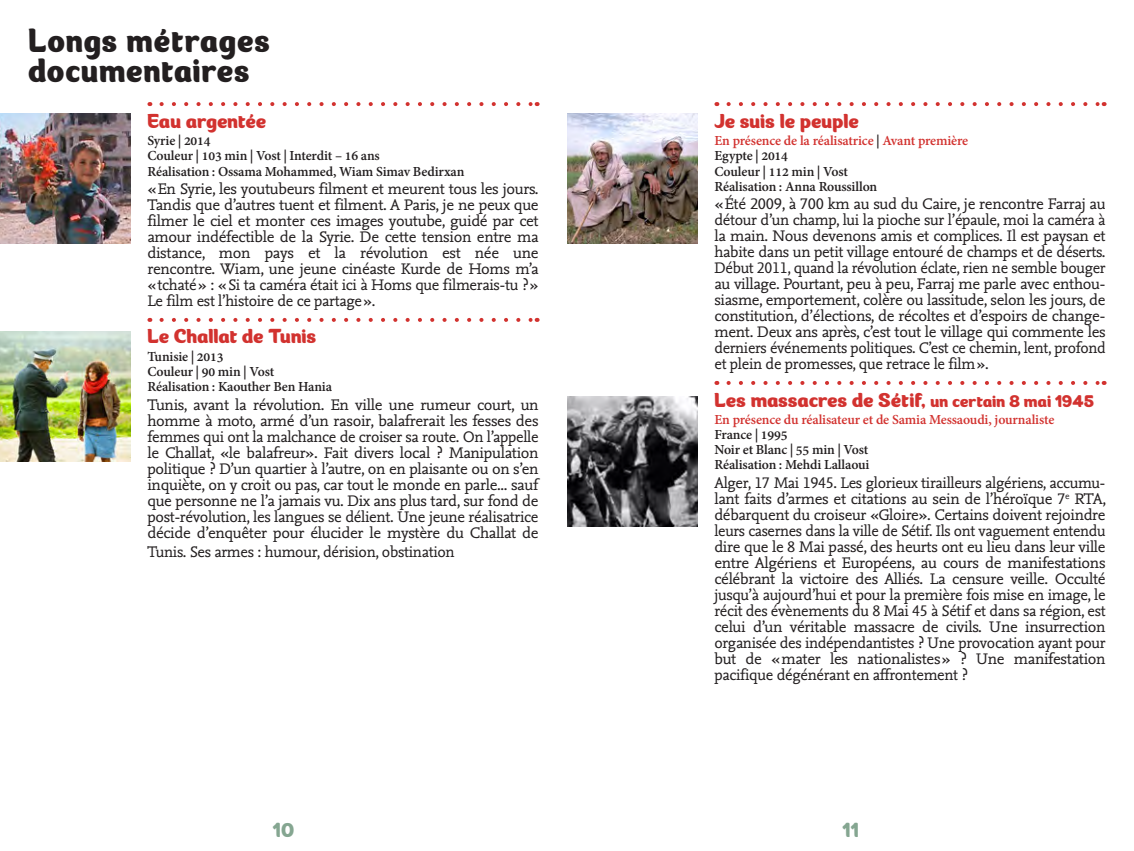
<style>
.page{position:relative;width:1134px;height:851px;background:#fff}
.page>*{position:absolute;margin:0;border:0;box-sizing:border-box;transform-origin:0 0}
.titre_chapitre{font:40px "Gumley";letter-spacing:.035em;color:#231f20;scale:.96 1}
.titre_court_métrage{font:24px "Gumley";letter-spacing:.01em;color:#d2322f}
.t1{font:24px "Gumley";color:#85a691;scale:.96 1}
.texte_courant{font:16px/16px "Nexus Mix Turk TF";letter-spacing:-.02em;color:#231f20;text-align:justify}
.infos_technique{font:700 15px "Adobe Gurmukhi";letter-spacing:-.01em;color:#231f20}
.infos_technique-2{font:700 15px "Adobe Gurmukhi";letter-spacing:-.01em;color:#d2322f}
.s1{color:#231f20}
.s2{font-size:20px}
</style>
<div class="page">
<svg style="left:728px;top:102px;width:369px;height:4px"></svg>
<svg style="left:728px;top:381px;width:369px;height:4px"></svg>
<svg style="left:162px;top:102px;width:369px;height:4px"></svg>
<svg style="left:162px;top:318px;width:369px;height:4px"></svg>
<img style="left:567px;top:113px;width:130px;height:131px">
<img style="left:567px;top:396px;width:130px;height:131px">
<img style="left:0;top:331px;width:130px;height:130px">
<img style="left:0;top:113px;width:130px;height:131px">
<p class="titre_chapitre" style="left:28px;top:20px;width:253px">Longs métrages</p>
<p class="titre_chapitre" style="left:28px;top:50px;width:232px">documentaires</p>
<p class="titre_court_métrage" style="left:147px;top:109px;width:120px">Eau argentée</p>
<p class="infos_technique" style="left:147px;top:133px;width:65px">Syrie | 2014</p>
<p class="infos_technique" style="left:147px;top:148px;width:234px">Couleur | 103 min | Vost | Interdit – 16 ans</p>
<p class="infos_technique" style="left:147px;top:163px;width:318px">Réalisation : Ossama Mohammed, Wiam Simav Bedirxan</p>
<p class="texte_courant" style="left:147px;top:180px;width:393px">«En Syrie, les youtubeurs filment et meurent tous les jours.<br>Tandis que d’autres tuent et filment. A Paris, je ne peux que filmer le ciel et monter ces images youtube, guidé par cet amour indéfectible de la Syrie. De cette tension entre ma distance, mon pays et la révolution est née une rencontre. Wiam, une jeune cinéaste Kurde de Homs m’a «tchaté» : «Si ta caméra était ici à Homs que filmerais-tu ?» Le film est l’histoire de ce partage».</p>
<p class="titre_court_métrage" style="left:147px;top:324px;width:170px">Le Challat de Tunis</p>
<p class="infos_technique" style="left:147px;top:348px;width:78px">Tunisie | 2013</p>
<p class="infos_technique" style="left:147px;top:363px;width:128px">Couleur | 90 min | Vost</p>
<p class="infos_technique" style="left:147px;top:378px;width:186px">Réalisation : Kaouther Ben Hania</p>
<p class="texte_courant" style="left:147px;top:396px;width:393px">Tunis, avant la révolution. En ville une rumeur court, un homme à moto, armé d’un rasoir, balafrerait les fesses des femmes qui ont la malchance de croiser sa route. On l’appelle le Challat, «le balafreur». Fait divers local ? Manipulation politique ? D’un quartier à l’autre, on en plaisante ou on s’en inquiète, on y croit ou pas, car tout le monde en parle... sauf que personne ne l’a jamais vu. Dix ans plus tard, sur fond de post-révolution, les langues se délient. Une jeune réalisatrice décide d’enquêter pour élucider le mystère du Challat de</p>
<p class="texte_courant" style="left:147px;top:542px;width:309px">Tunis. Ses armes : humour, dérision, obstination</p>
<p class="titre_court_métrage" style="left:714px;top:109px;width:146px">Je suis le peuple</p>
<p class="infos_technique-2" style="left:714px;top:133px;width:255px">En présence de la réalisatrice <span class="s1">|</span> Avant première</p>
<p class="infos_technique" style="left:714px;top:148px;width:75px">Egypte | 2014</p>
<p class="infos_technique" style="left:714px;top:163px;width:135px">Couleur | 112 min | Vost</p>
<p class="infos_technique" style="left:714px;top:178px;width:164px">Réalisation : Anna Roussillon</p>
<p class="texte_courant" style="left:714px;top:195px;width:393px">«Été 2009, à 700 km au sud du Caire, je rencontre Farraj au détour d’un champ, lui la pioche sur l’épaule, moi la caméra à la main. Nous devenons amis et complices. Il est paysan et habite dans un petit village entouré de champs et de déserts.<br>Début 2011, quand la révolution éclate, rien ne semble bouger au village. Pourtant, peu à peu, Farraj me parle avec enthou&shy;siasme, emportement, colère ou lassitude, selon les jours, de constitution, d’élections, de récoltes et d’espoirs de change&shy;ment. Deux ans après, c’est tout le village qui commente les derniers événements politiques. C’est ce chemin, lent, profond et plein de promesses, que retrace le film».</p>
<p class="titre_court_métrage" style="left:714px;top:387px;width:381px">Les massacres de Sétif, <span class="s2">un certain 8 mai 1945</span></p>
<p class="infos_technique-2" style="left:714px;top:411px;width:341px">En présence du réalisateur et de Samia Messaoudi, journaliste</p>
<p class="infos_technique" style="left:714px;top:426px;width:75px">France | 1995</p>
<p class="infos_technique" style="left:714px;top:441px;width:156px">Noir et Blanc | 55 min | Vost</p>
<p class="infos_technique" style="left:714px;top:456px;width:157px">Réalisation : Mehdi Lallaoui</p>
<p class="texte_courant" style="left:714px;top:474px;width:393px">Alger, 17 Mai 1945. Les glorieux tirailleurs algériens, accumu&shy;lant faits d’armes et citations au sein de l’héroïque 7<sup>e</sup> RTA, débarquent du croiseur «Gloire». Certains doivent rejoindre leurs casernes dans la ville de Sétif. Ils ont vaguement entendu dire que le 8 Mai passé, des heurts ont eu lieu dans leur ville entre Algériens et Européens, au cours de manifestations célébrant la victoire des Alliés. La censure veille. Occulté jusqu’à aujourd’hui et pour la première fois mise en image, le récit des évènements du 8 Mai 45 à Sétif et dans sa région, est celui d’un véritable massacre de civils. Une insurrection organisée des indépendantistes ? Une provocation ayant pour but de «mater les nationalistes» ? Une manifestation pacifique dégénérant en affrontement ?</p>
<h2 class="t1" style="left:273px;top:817px;width:24px">10</h2>
<h2 class="t1" style="left:843px;top:817px;width:18px">11</h2>
</div>
